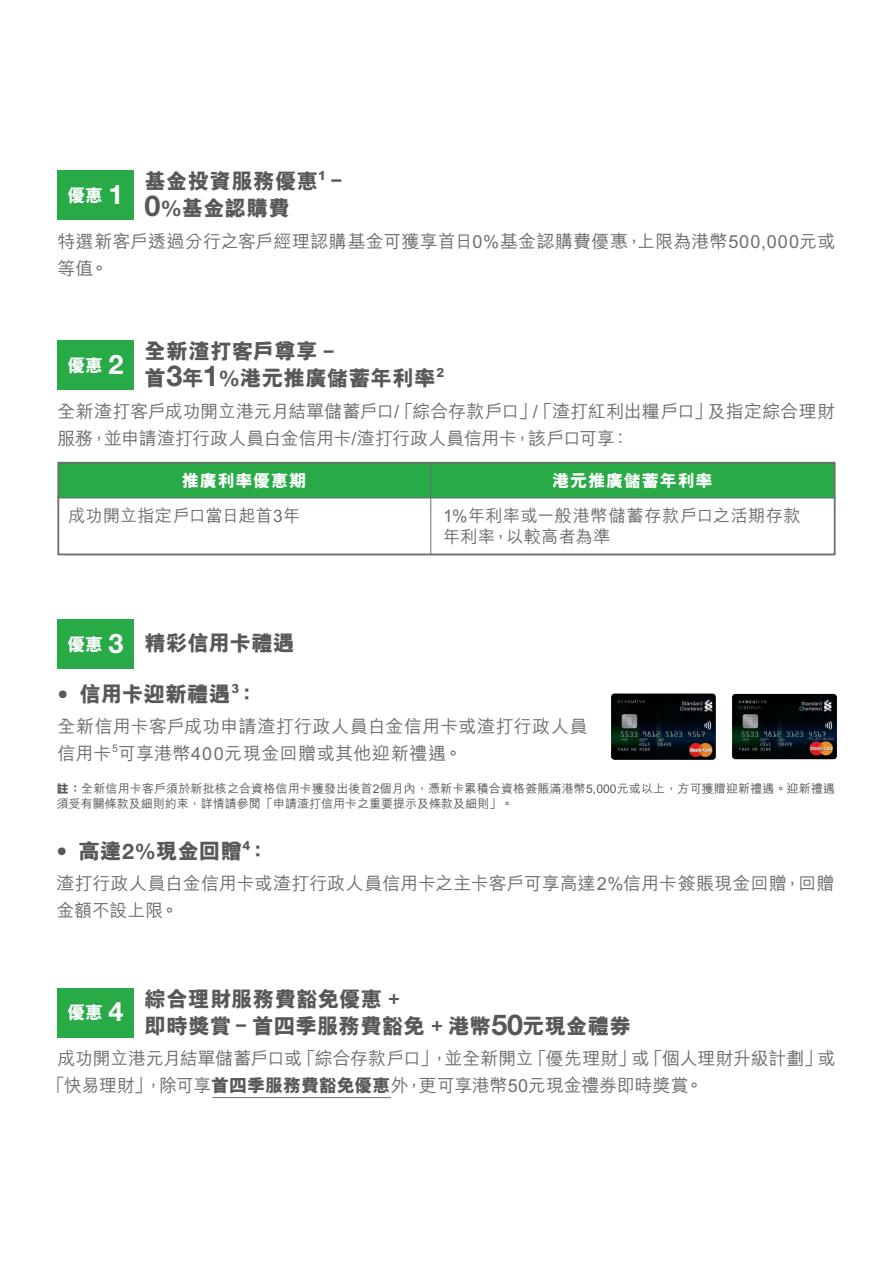
<style>
.page{position:relative;width:893px;height:1263px;background:#fff}
.page>*{position:absolute;margin:0;border:0;box-sizing:border-box;transform-origin:0 0}
.t1{font:800 21.6px/27px "M Hei";letter-spacing:.005em;color:#57585a}
.t2{font:500 18px/27px "M Hei";color:#6c6d70}
.t3{font:500 18px/27px "M Hei";letter-spacing:.025em;color:#6c6d70}
.t4{font:800 18px "M Hei";letter-spacing:-.015em;color:#fff}
.t5{font:500 17.25px/21.6px "M Hei";letter-spacing:.02em;color:#6c6d70}
.t6{font:800 17.25px "M Hei";letter-spacing:.035em;color:#fff}
.t7{font:500 17.25px "M Hei";letter-spacing:-.005em;color:#6c6d70}
.t8{font:500 12px/15px "M Hei";letter-spacing:.01em;color:#57585a}
.s1{font-family:"Helvetica Neue";font-weight:700;font-size:19.8px}
.s2{font-family:"Helvetica Neue";font-weight:700;font-size:28.8px}
.s3{font-family:"Helvetica Neue";font-weight:700}
.s4{font-family:"Helvetica Neue";font-weight:700;font-size:27px}
.s5{font-weight:800}
.s6{font-weight:800;color:#57585a}
</style>
<div class="page">
<div style="left:58px;top:463px;width:777px;height:35px;background:#28ab47"></div>
<div style="left:57px;top:340px;width:77px;height:49px;background:#28ab47"></div>
<div style="left:57px;top:619px;width:77px;height:49px;background:#28ab47"></div>
<div style="left:57px;top:988px;width:77px;height:49px;background:#28ab47"></div>
<hr style="left:213px;top:1097px;width:178px;height:1px;background:#6c6d70">
<div style="left:57px;top:462px;width:779px;height:93px;border:2px solid #6c6d70"></div>
<hr style="left:430px;top:462px;width:1px;height:93px;background:#6c6d70">
<hr style="left:57px;top:497px;width:779px;height:1px;background:#6c6d70">
<svg style="left:57px;top:1077px;width:7px;height:16px"></svg>
<img style="left:611px;top:693px;width:105px;height:67px">
<img style="left:732px;top:693px;width:105px;height:67px">
<div style="left:57px;top:170px;width:77px;height:49px;background:#28ab47"></div>
<p class="t1" style="left:145px;top:169px;width:198px">基金投資服務優惠<sup>1</sup> <span class="s1">–<br></span><span class="s2">0</span><span class="s3">%</span>基金認購費</p>
<p class="t4" style="left:68px;top:186px;width:57px">優惠 <span class="s4">1</span></p>
<p class="t2" style="left:57px;top:228px;width:780px">特選新客戶透過分行之客戶經理認購基金可獲享首日0%基金認購費優惠，上限為港幣500,000元或等值。</p>
<p class="t4" style="left:68px;top:356px;width:57px">優惠 <span class="s4">2</span></p>
<p class="t1" style="left:145px;top:339px;width:301px">全新渣打客戶尊享 <span class="s1">–<br></span>首<span class="s2">3</span>年<span class="s2">1</span><span class="s3">%</span>港元推廣儲蓄年利率<sup>2</sup></p>
<p class="t2" style="left:57px;top:398px;width:780px">全新渣打客戶成功開立港元月結單儲蓄戶口/「綜合存款戶口」/「渣打紅利出糧戶口」及指定綜合理財服務，並申請渣打行政人員白金信用卡/渣打行政人員信用卡，該戶口可享：</p>
<p class="t6" style="left:182px;top:472px;width:126px">推廣利率優惠期</p>
<p class="t6" style="left:552px;top:472px;width:162px">港元推廣儲蓄年利率</p>
<p class="t7" style="left:68px;top:506px;width:234px">成功開立指定戶口當日起首3年</p>
<p class="t5" style="left:443px;top:505px;width:359px">1%年利率或一般港幣儲蓄存款戶口之活期存款年利率，以較高者為準</p>
<p class="t4" style="left:68px;top:635px;width:57px">優惠 <span class="s4">3</span></p>
<p class="t1" style="left:145px;top:631px;width:152px">精彩信用卡禮遇</p>
<p class="t1" style="left:57px;top:682px;width:201px"><span class="s3">•</span> 信用卡迎新禮遇<sup>3</sup>：</p>
<p class="t3" style="left:57px;top:713px;width:532px">全新信用卡客戶成功申請渣打行政人員白金信用卡或渣打行政人員信用卡<sup>5</sup>可享港幣400元現金回贈或其他迎新禮遇。</p>
<p class="t8" style="left:57px;top:781px;width:780px"><span class="s5">註：</span>全新信用卡客戶須於新批核之合資格信用卡獲發出後首2個月內，憑新卡累積合資格簽賬滿港幣5,000元或以上，方可獲贈迎新禮遇。迎新禮遇須受有關條款及細則約束，詳情請參閱「申請渣打信用卡之重要提示及條款及細則」。</p>
<p class="t1" style="left:56px;top:839px;width:214px"><span class="s3">•</span> 高達<span class="s3">2%</span>現金回贈<sup>4</sup>：</p>
<p class="t2" style="left:56px;top:870px;width:780px">渣打行政人員白金信用卡或渣打行政人員信用卡之主卡客戶可享高達2%信用卡簽賬現金回贈，回贈金額不設上限。</p>
<p class="t4" style="left:68px;top:1003px;width:57px">優惠 <span class="s4">4</span></p>
<p class="t1" style="left:145px;top:987px;width:488px">綜合理財服務費豁免優惠 <span class="s1">+<br></span>即時獎賞 <span class="s1">–</span> 首四季服務費豁免 <span class="s1">+</span> 港幣<span class="s2">50</span>元現金禮券</p>
<p class="t2" style="left:64px;top:1045px;width:773px;text-indent:-6px">成功開立港元月結單儲蓄戶口或「綜合存款戶口」，並全新開立「優先理財」或「個人理財升級計劃」或快易理財」，除可享<span class="s6">首四季服務費豁免優惠</span>外，更可享港幣50元現金禮券即時獎賞。</p>
</div>
